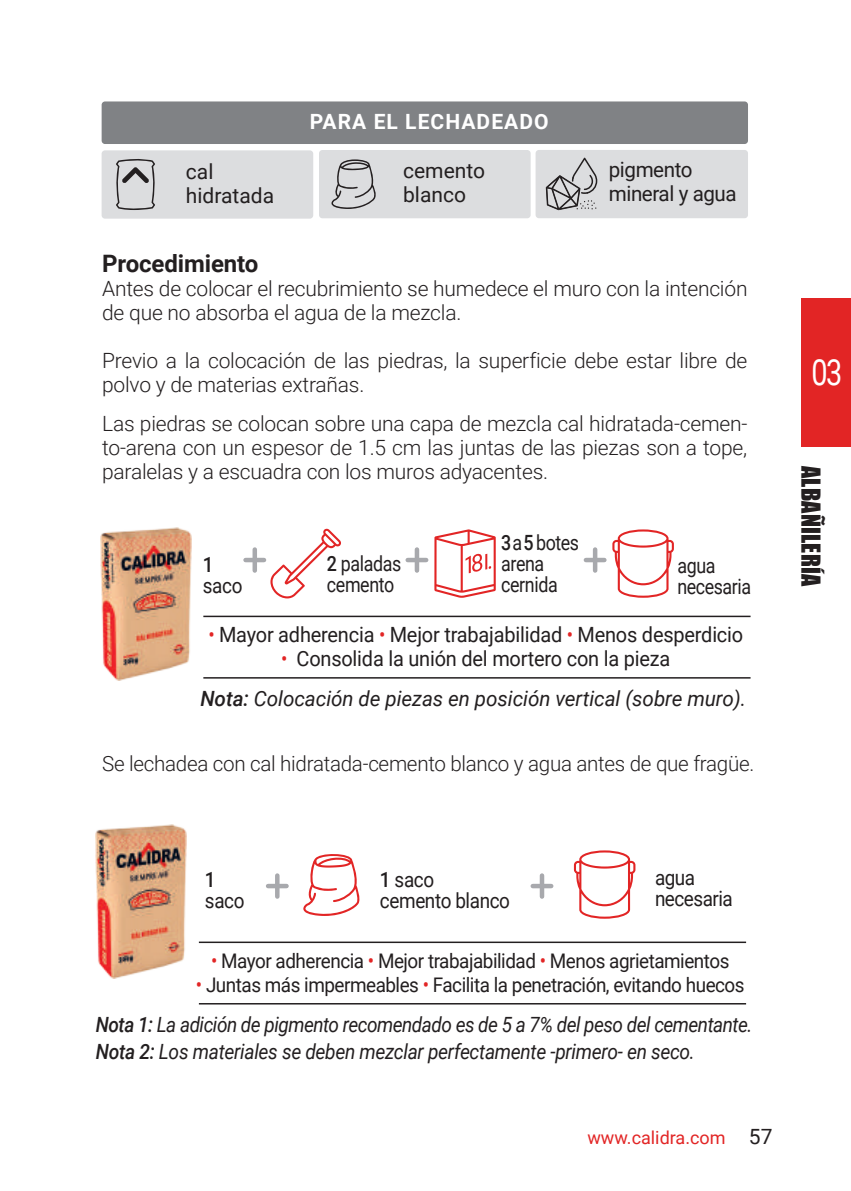
<style>
.page{position:relative;width:851px;height:1191px;background:#fff}
.page>*{position:absolute;margin:0;border:0;box-sizing:border-box;transform-origin:0 0}
.t1{font:36px "Roboto";color:#fff;scale:.8 1}
.t2{font:700 24px "Roboto";letter-spacing:-.005em;color:#231f20}
.t3{font:24px "Impact";letter-spacing:.01em;color:#231f20}
.t4{font:300 21px/24px "Roboto";letter-spacing:-.01em;color:#231f20}
.t5{font:italic 21px/27px "Roboto";letter-spacing:-.015em;color:#231f20;scale:.9 1}
.t6{font:21px "Roboto";letter-spacing:-.02em;color:#231f20;scale:.95 1}
.t7{font:italic 21px "Roboto";letter-spacing:-.015em;color:#231f20}
.t8{font:21px/21px "Roboto";letter-spacing:-.02em;color:#231f20;scale:.85 1}
.t9{font:21px/21px "Roboto";letter-spacing:-.02em;color:#231f20;scale:.9 1}
.t10{font:21px/24px "Roboto";color:#231f20}
.t11{font:21px/24px "Roboto";letter-spacing:-.02em;color:#231f20}
.t12{font:700 21px "Roboto";letter-spacing:.05em;color:#fff}
.t13{font:500 21px "Roboto";color:#231f20;scale:.9 1}
.t14{font:20.1px "Roboto";letter-spacing:-.025em;color:#231f20;scale:.94 1}
.t15{font:18px "Roboto";color:#e22525}
.s1{font-weight:500}
.s2{color:#e22525}
.s3{font-size:21px;color:#e22525}
.s4{font-size:21px;color:#231f20}
</style>
<div class="page">
<div style="left:801px;top:298px;width:49px;height:148px;background:#e22525"></div>
<div style="left:102px;top:101px;width:645px;height:43px;background:#808285;border-radius:3px"></div>
<div style="left:102px;top:150px;width:211px;height:69px;background:#dcdddf;border-radius:3px"></div>
<svg style="left:116px;top:159px;width:39px;height:51px"></svg>
<div style="left:319px;top:150px;width:211px;height:68px;background:#dcdddf;border-radius:3px"></div>
<svg style="left:331px;top:159px;width:45px;height:50px"></svg>
<div style="left:535px;top:150px;width:212px;height:68px;background:#dcdddf;border-radius:3px"></div>
<svg style="left:545px;top:158px;width:52px;height:52px"></svg>
<div style="left:414px;top:549px;width:5px;height:21px;background:#a8a9ad"></div>
<hr style="left:407px;top:558px;width:19px;height:4px;background:#a8a9ad">
<div style="left:252px;top:549px;width:5px;height:21px;background:#a8a9ad"></div>
<hr style="left:245px;top:558px;width:19px;height:4px;background:#a8a9ad">
<div style="left:592px;top:549px;width:5px;height:21px;background:#a8a9ad"></div>
<hr style="left:585px;top:558px;width:19px;height:4px;background:#a8a9ad">
<img style="left:100px;top:527px;width:91px;height:153px">
<hr style="left:203px;top:615px;width:547px;height:2px;background:#231f20">
<hr style="left:203px;top:677px;width:547px;height:1px;background:#231f20">
<svg style="left:270px;top:528px;width:71px;height:70px"></svg>
<svg style="left:434px;top:529px;width:62px;height:69px"></svg>
<svg style="left:612px;top:529px;width:61px;height:69px"></svg>
<hr style="left:199px;top:941px;width:547px;height:2px;background:#231f20">
<hr style="left:199px;top:1003px;width:547px;height:1px;background:#231f20">
<img style="left:96px;top:825px;width:90px;height:153px">
<hr style="left:275px;top:875px;width:4px;height:21px;background:#a8a9ad">
<div style="left:268px;top:883px;width:18px;height:5px;background:#a8a9ad"></div>
<div style="left:539px;top:875px;width:5px;height:21px;background:#a8a9ad"></div>
<div style="left:532px;top:883px;width:19px;height:5px;background:#a8a9ad"></div>
<svg style="left:303px;top:854px;width:57px;height:62px"></svg>
<svg style="left:574px;top:850px;width:61px;height:68px"></svg>
<p class="t12" style="left:310px;top:106px;width:240px">PARA EL LECHADEADO</p>
<p class="t10" style="left:186px;top:159px;width:90px">cal hidratada</p>
<p class="t10" style="left:403px;top:158px;width:83px">cemento blanco</p>
<p class="t11" style="left:608px;top:156px;width:129px">pigmento mineral y agua</p>
<p class="t2" style="left:102px;top:247px;width:158px">Procedimiento</p>
<p class="t4" style="left:102px;top:276px;width:646px">Antes de colocar el recubrimiento se humedece el muro con la intención de que no absorba el agua de la mezcla.</p>
<p class="t4" style="left:102px;top:348px;width:646px">Previo a la colocación de las piedras, la superficie debe estar libre de polvo y de materias extrañas.</p>
<p class="t4" style="left:102px;top:411px;width:646px;text-align:justify">Las piedras se colocan sobre una capa de mezcla cal hidratada-cemen&shy;to-arena con un espesor de 1.5 cm las juntas de las piezas son a tope, paralelas y a escuadra con los muros adyacentes.</p>
<p class="t8" style="left:501px;top:531px;width:93px"><span class="s1">3</span> a <span class="s1">5</span> botes arena cernida</p>
<p class="t8" style="left:327px;top:552px;width:89px"><span class="s1">2</span> paladas cemento</p>
<p class="t13" style="left:203px;top:549px;width:13px">1</p>
<p class="t9" style="left:203px;top:574px;width:45px">saco</p>
<p class="t6" style="left:208px;top:619px;width:564px"><span class="s2">•</span> Mayor adherencia <span class="s2">•</span> Mejor trabajabilidad <span class="s2">•</span> Menos desperdicio</p>
<p class="t6" style="left:281px;top:643px;width:411px"><span class="s2">•</span> Consolida la unión del mortero con la pieza</p>
<p class="t8" style="left:677px;top:554px;width:88px">agua necesaria</p>
<p class="t7" style="left:200px;top:683px;width:547px"><span class="s1">Nota:</span> Colocación de piezas en posición vertical (sobre muro).</p>
<p class="t4" style="left:102px;top:750px;width:653px">Se lechadea con cal hidratada-cemento blanco y agua antes de que fragüe.</p>
<h1 class="t1" style="left:811px;top:347px;width:40px">03</h1>
<p class="t3" style="left:829px;top:466px;width:122px;rotate:90deg">ALBAÑILERÍA</p>
<p class="t13" style="left:205px;top:865px;width:13px">1</p>
<p class="t9" style="left:205px;top:889px;width:45px">saco</p>
<p class="t9" style="left:380px;top:868px;width:146px"><span class="s1">1</span> saco cemento blanco</p>
<p class="t9" style="left:655px;top:866px;width:88px">agua necesaria</p>
<p class="t14" style="left:211px;top:946px;width:553px"><span class="s3">•</span> Mayor adherencia <span class="s3">•</span> Mejor trabajabilidad <span class="s3">•</span> Menos agrietamientos</p>
<p class="t14" style="left:196px;top:970px;width:585px"><span class="s3">•</span> Juntas más impermeables <span class="s3">•</span> Facilita la penetración, evitando huecos</p>
<p class="t5" style="left:96px;top:1010px;width:731px"><span class="s1">Nota 1:</span> La adición de pigmento recomendado es de 5 a 7% del peso del cementante.<br><span class="s1">Nota 2:</span> Los materiales se deben mezclar perfectamente -primero- en seco.</p>
<p class="t15" style="left:587px;top:1124px;width:186px">www.calidra.com <span class="s4">57</span></p>
</div>
